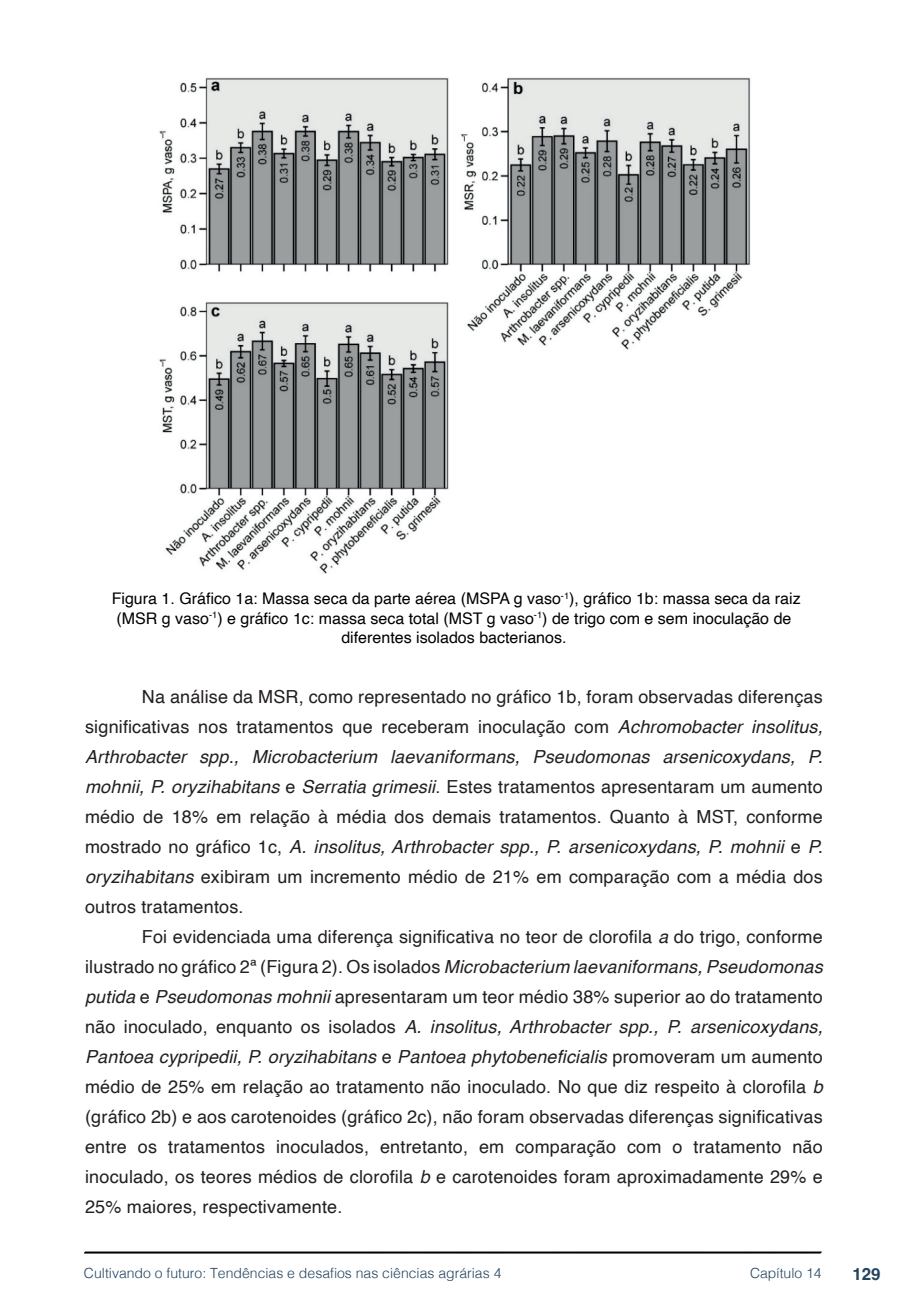
<style>
.page{position:relative;width:908px;height:1304px;background:#fff}
.page>*{position:absolute;margin:0;border:0;box-sizing:border-box;transform-origin:0 0}
.txt{font:18px/30px "Helvetica";letter-spacing:.01em;color:#231f20;text-align:justify}
.t1{font:700 16.8px "Helvetica";color:#23445f}
.imagens_graf_tab{font:16px/19.2px "Helvetica";color:#000;text-align:center}
.t2{font:300 14px "Helvetica";color:#23445f}
.s1{font-style:italic}
</style>
<div class="page">
<svg style="left:84px;top:1251px;width:737px;height:3px;background:#515151"></svg>
<img style="left:159px;top:77px;width:592px;height:497px">
<p class="imagens_graf_tab" style="left:112px;top:590px;width:690px">Figura 1. Gráfico 1a: Massa seca da parte aérea (MSPA g vaso<sup>-1</sup>), gráfico 1b: massa seca da raiz (MSR g vaso<sup>-1</sup>) e gráfico 1c: massa seca total (MST g vaso<sup>-1</sup>) de trigo com e sem inoculação de diferentes isolados bacterianos.</p>
<p class="txt" style="left:85px;top:682px;width:739px;text-indent:57px">Na análise da MSR, como representado no gráfico 1b, foram observadas diferenças significativas nos tratamentos que receberam inoculação com <span class="s1">Achromobacter insolitus, Arthrobacter spp., Microbacterium laevaniformans, Pseudomonas arsenicoxydans, P. mohnii, P. oryzihabitans</span> e <span class="s1">Serratia grimesii</span>. Estes tratamentos apresentaram um aumento médio de 18% em relação à média dos demais tratamentos. Quanto à MST, conforme mostrado no gráfico 1c, <span class="s1">A. insolitus, Arthrobacter spp., P. arsenicoxydans, P. mohnii</span> e <span class="s1">P. oryzihabitans</span> exibiram um incremento médio de 21% em comparação com a média dos outros tratamentos.</p>
<p class="txt" style="left:85px;top:922px;width:739px;text-indent:57px">Foi evidenciada uma diferença significativa no teor de clorofila <span class="s1">a</span> do trigo, conforme ilustrado no gráfico 2ª (Figura 2). Os isolados <span class="s1">Microbacterium laevaniformans, Pseudomonas putida</span> e <span class="s1">Pseudomonas mohnii</span> apresentaram um teor médio 38% superior ao do tratamento não inoculado, enquanto os isolados <span class="s1">A. insolitus, Arthrobacter spp., P. arsenicoxydans, Pantoea cypripedii, P. oryzihabitans</span> e <span class="s1">Pantoea phytobeneficialis</span> promoveram um aumento médio de 25% em relação ao tratamento não inoculado. No que diz respeito à clorofila <span class="s1">b </span>(gráfico 2b) e aos carotenoides (gráfico 2c), não foram observadas diferenças significativas entre os tratamentos inoculados, entretanto, em comparação com o tratamento não inoculado, os teores médios de clorofila <span class="s1">b</span> e carotenoides foram aproximadamente 29% e 25% maiores, respectivamente.</p>
<p class="t2" style="left:84px;top:1261px;width:419px">Cultivando o futuro: Tendências e desafios nas ciências agrárias 4</p>
<p class="t2" style="left:749px;top:1261px;width:73px">Capítulo 14</p>
<p class="t1" style="left:851px;top:1264px;width:30px">129</p>
</div>
